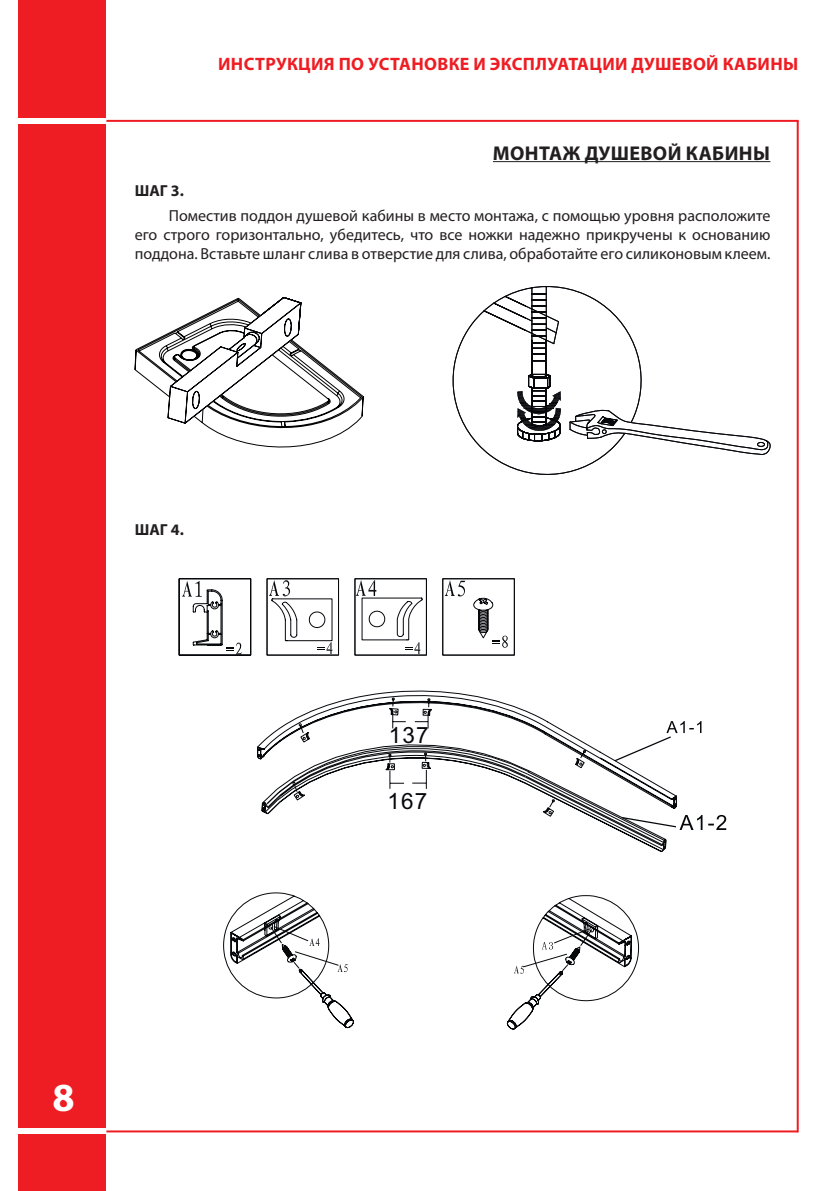
<style>
.page{position:relative;width:840px;height:1191px;background:#fff}
.page>*{position:absolute;margin:0;border:0;box-sizing:border-box;transform-origin:0 0}
.t1{font:700 40px "Myriad Pro";color:#fff}
.t2{font:22.4px "Arial";letter-spacing:.055em;color:#06080c}
.t3{font:700 20px "Myriad Pro";letter-spacing:.02em;color:#231f20}
.t4{font:700 18px "Myriad Pro";letter-spacing:.02em;color:#ee1d23}
.t5{font:16px/19.2px "Myriad Pro";color:#231f20;text-align:justify}
.t6{font:700 16px "Myriad Pro";color:#231f20}
</style>
<div class="page">
<div style="left:18px;top:0;width:88px;height:1191px;background:#ee1d23"></div>
<div style="left:18px;top:118px;width:130px;height:6px;background:#fff"></div>
<div style="left:18px;top:1128px;width:130px;height:6px;background:#fff"></div>
<hr style="left:106px;top:120px;width:692px;height:2px;background:#ee1d23">
<hr style="left:796px;top:121px;width:2px;height:1011px;background:#ee1d23">
<hr style="left:106px;top:1130px;width:691px;height:2px;background:#ee1d23">
<hr style="left:492px;top:161px;width:278px;height:1px;background:#231f20">
<svg style="left:135px;top:333px;width:220px;height:115px"></svg>
<svg style="left:463px;top:286px;width:307px;height:188px"></svg>
<svg style="left:506px;top:293px;width:261px;height:162px"></svg>
<svg style="left:167px;top:286px;width:328px;height:138px"></svg>
<svg style="left:179px;top:578px;width:335px;height:77px"></svg>
<svg style="left:223px;top:896px;width:69px;height:103px"></svg>
<svg style="left:256px;top:690px;width:406px;height:276px"></svg>
<svg style="left:292px;top:852px;width:346px;height:177px"></svg>
<svg style="left:513px;top:928px;width:75px;height:45px"></svg>
<svg style="left:261px;top:715px;width:464px;height:137px"></svg>
<p class="t4" style="left:218px;top:52px;width:581px">ИНСТРУКЦИЯ ПО УСТАНОВКЕ И ЭКСПЛУАТАЦИИ ДУШЕВОЙ КАБИНЫ</p>
<p class="t3" style="left:492px;top:140px;width:278px">МОНТАЖ ДУШЕВОЙ КАБИНЫ</p>
<p class="t6" style="left:135px;top:180px;width:51px">ШАГ 3.</p>
<p class="t5" style="left:135px;top:205px;width:636px;text-indent:34px">Поместив поддон душевой кабины в место монтажа, с помощью уровня расположите его строго горизонтально, убедитесь, что все ножки надежно прикручены к основанию поддона. Вставьте шланг слива в отверстие для слива, обработайте его силиконовым клеем.</p>
<p class="t6" style="left:135px;top:519px;width:51px">ШАГ 4.</p>
<p class="t2" style="left:388px;top:720px;width:41px">137</p>
<p class="t2" style="left:387px;top:786px;width:41px">167</p>
<h1 class="t1" style="left:52px;top:1071px;width:24px">8</h1>
</div>
